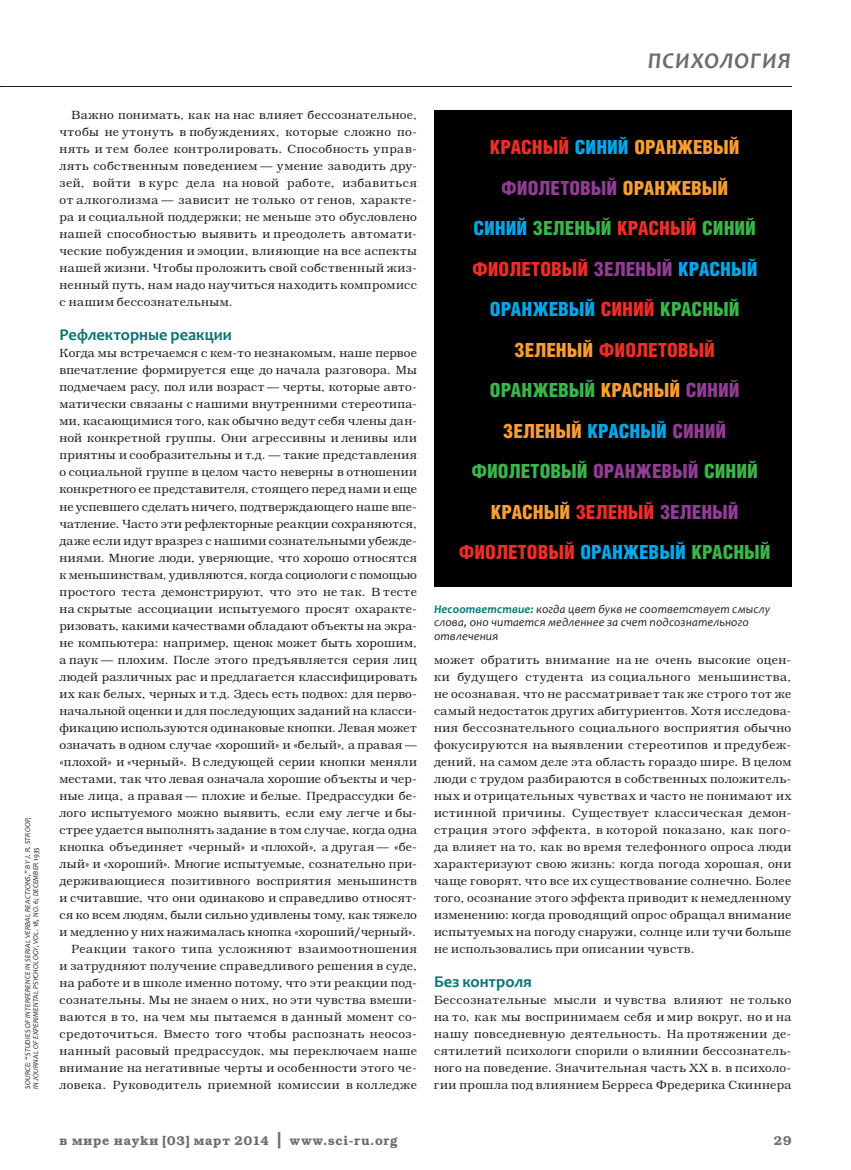
<style>
.page{position:relative;width:851px;height:1170px;background:#fff}
.page>*{position:absolute;margin:0;border:0;box-sizing:border-box;transform-origin:0 0}
.t1{font:italic 700 22.5px "Candara";letter-spacing:.045em;color:#6c6d70}
.t2{font:900 19.5px/40.5px "Helios Cond";color:#ee2d28;text-align:center}
.t3{font:700 16.5px "Candara";color:#0a7474}
.t4{font:600 12.75px "Bookman C";letter-spacing:.065em;color:#6c6d70}
.t5{font:300 12px/17px "Bookman C";letter-spacing:.02em;color:#231f20;text-align:justify}
.t6{font:italic 12px/13.5px "Candara";letter-spacing:.01em;color:#231f20}
.t7{font:italic 7.5px/8.2px "Candara";letter-spacing:.02em;color:#231f20}
.s1{color:#00a7e9}
.s2{color:#f89d33}
.s3{color:#913c95}
.s4{color:#3ab54a}
.s5{font-weight:700;color:#0a7474}
.s6{font-size:19.2px}
</style>
<div class="page">
<hr style="left:0;top:87px;width:791px;height:1px;background:#231f20">
<div style="left:434px;top:111px;width:357px;height:476px;background:#000"></div>
<p class="t7" style="left:23px;top:1089px;width:274px;rotate:-90deg">SOURCE: “STUDIES OF INTERFERENCE IN SERIAL VERBAL REACTIONS,” BY J. R. STROOP,<br>IN JOURNAL OF EXPERIMENTAL PSYCHOLOGY, VOL. 18, NO. 6; DECEMBER 1935</p>
<h1 class="t1" style="left:648px;top:47px;width:144px">ПСИХОЛОГИя</h1>
<p class="t5" style="left:60px;top:106px;width:359px;text-indent:12px">Важно понимать, как на нас влияет бессознательное, чтобы не утонуть в побуждениях, которые сложно по&shy;нять и тем более контролировать. Способность управ&shy;лять собственным поведением — умение заводить дру&shy;зей, войти в курс дела на новой работе, избавиться от алкоголизма — зависит не только от генов, характе&shy;ра и социальной поддержки; не меньше это обусловлено нашей способностью выявить и преодолеть автомати&shy;ческие побуждения и эмоции, влияющие на все аспекты нашей жизни. Чтобы проложить свой собственный жиз&shy;ненный путь, нам надо научиться находить компромисс с нашим бессознательным.</p>
<h3 class="t3" style="left:60px;top:325px;width:174px">рефлекторные реакции</h3>
<p class="t5" style="left:60px;top:345px;width:359px;text-align:right">Когда мы встречаемся с кем-то незнакомым, наше первое впечатление формируется еще до начала разговора. Мы подмечаем расу, пол или возраст — черты, которые авто&shy;матически связаны с нашими внутренними стереотипа&shy;ми, касающимися того, как обычно ведут себя члены дан&shy;ной конкретной группы. Они агрессивны и ленивы или приятны и сообразительны и т.д. — такие представления о социальной группе в целом часто неверны в отношении конкретного ее представителя, стоящего перед нами и еще не успевшего сделать ничего, подтверждающего наше впе&shy;чатление. Часто эти рефлекторные реакции сохраняются, даже если идут вразрез с нашими сознательными убежде&shy;ниями. Многие люди, уверяющие, что хорошо относятся к меньшинствам, удивляются, когда социологи с помощью простого теста демонстрируют, что это не так. В тесте на скрытые ассоциации испытуемого просят охаракте&shy;ризовать, какими качествами обладают объекты на экра&shy;не компьютера: например, щенок может быть хорошим, а паук — плохим. После этого предъявляется серия лиц людей различных рас и предлагается классифицировать их как белых, черных и т.д. Здесь есть подвох: для перво&shy;начальной оценки и для последующих заданий на класси&shy;фикацию используются одинаковые кнопки. Левая может означать в одном случае «хороший» и «белый», а правая — «плохой» и «черный». В следующей серии кнопки меняли местами, так что левая означала хорошие объекты и чер&shy;ные лица, а правая — плохие и белые. Предрассудки бе&shy;лого испытуемого можно выявить, если ему легче и бы&shy;стрее удается выполнять задание в том случае, когда одна кнопка объединяет «черный» и «плохой», а другая — «бе&shy;лый» и «хороший». Многие испытуемые, сознательно при&shy;держивающиеся позитивного восприятия меньшинств и считавшие, что они одинаково и справедливо относят&shy;ся ко всем людям, были сильно удивлены тому, как тяжело и медленно у них нажималась кнопка «хороший/черный».<br>Реакции такого типа усложняют взаимоотношения<br>и затрудняют получение справедливого решения в суде, на работе и в школе именно потому, что эти реакции под&shy;сознательны. Мы не знаем о них, но эти чувства вмеши&shy;ваются в то, на чем мы пытаемся в данный момент со&shy;средоточиться. Вместо того чтобы распознать неосоз&shy;нанный расовый предрассудок, мы переключаем наше внимание на негативные черты и особенности этого че&shy;ловека. Руководитель приемной комиссии в колледже</p>
<p class="t2" style="left:458px;top:127px;width:313px">КРАСНЫЙ <span class="s1">СИНИЙ</span> <span class="s2">ОРАНЖЕВЫЙ<br></span><span class="s3">ФИОЛЕТОВЫЙ</span> <span class="s2">ОРАНЖЕВЫЙ<br></span><span class="s1">СИНИЙ</span> <span class="s4">ЗЕЛЕНЫЙ</span> КРАСНЫЙ <span class="s4">СИНИЙ<br></span>ФИОЛЕТОВЫЙ <span class="s3">ЗЕЛЕНЫЙ</span> <span class="s1">КРАСНЫЙ<br>ОРАНЖЕВЫЙ</span> СИНИЙ <span class="s4">КРАСНЫЙ<br></span><span class="s2">ЗЕЛЕНЫЙ</span> ФИОЛЕТОВЫЙ<br><span class="s4">ОРАНЖЕВЫЙ</span> <span class="s2">КРАСНЫЙ</span> <span class="s3">СИНИЙ<br></span><span class="s2">ЗЕЛЕНЫЙ</span> <span class="s1">КРАСНЫЙ</span> <span class="s3">СИНИЙ<br></span><span class="s4">ФИОЛЕТОВЫЙ</span> <span class="s3">ОРАНЖЕВЫЙ</span> <span class="s4">СИНИЙ<br></span><span class="s2">КРАСНЫЙ</span> ЗЕЛЕНЫЙ <span class="s3">ЗЕЛЕНЫЙ<br></span>ФИОЛЕТОВЫЙ <span class="s1">ОРАНЖЕВЫЙ</span> <span class="s4">КРАСНЫЙ</span></p>
<p class="t6" style="left:434px;top:602px;width:338px"><span class="s5">Несоответствие:</span> когда цвет букв не соответствует смыслу слова, оно читается медленнее за счет подсознательного отвлечения</p>
<p class="t5" style="left:434px;top:651px;width:359px">может обратить внимание на не очень высокие оцен&shy;ки будущего студента из социального меньшинства, не осознавая, что не рассматривает так же строго тот же самый недостаток других абитуриентов. Хотя исследова&shy;ния бессознательного социального восприятия обычно фокусируются на выявлении стереотипов и предубеж&shy;дений, на самом деле эта область гораздо шире. В целом люди с трудом разбираются в собственных положитель&shy;ных и отрицательных чувствах и часто не понимают их истинной причины. Существует классическая демон&shy;страция этого эффекта, в которой показано, как пого&shy;да влияет на то, как во время телефонного опроса люди характеризуют свою жизнь: когда погода хорошая, они чаще говорят, что все их существование солнечно. Более того, осознание этого эффекта приводит к немедленному изменению: когда проводящий опрос обращал внимание испытуемых на погоду снаружи, солнце или тучи больше не использовались при описании чувств.</p>
<h3 class="t3" style="left:434px;top:971px;width:99px">без контроля</h3>
<p class="t5" style="left:434px;top:991px;width:359px">Бессознательные мысли и чувства влияют не только на то, как мы воспринимаем себя и мир вокруг, но и на нашу повседневную деятельность. На протяжении де&shy;сятилетий психологи спорили о влиянии бессознатель&shy;ного на поведение. Значительная часть XX в. в психоло&shy;гии прошла под влиянием Берреса Фредерика Скиннера</p>
<p class="t4" style="left:60px;top:1132px;width:339px">в мире науkи [03] март 2014 <span class="s6">|</span> www.sci-ru.org</p>
<p class="t4" style="left:773px;top:1132px;width:19px">29</p>
</div>
